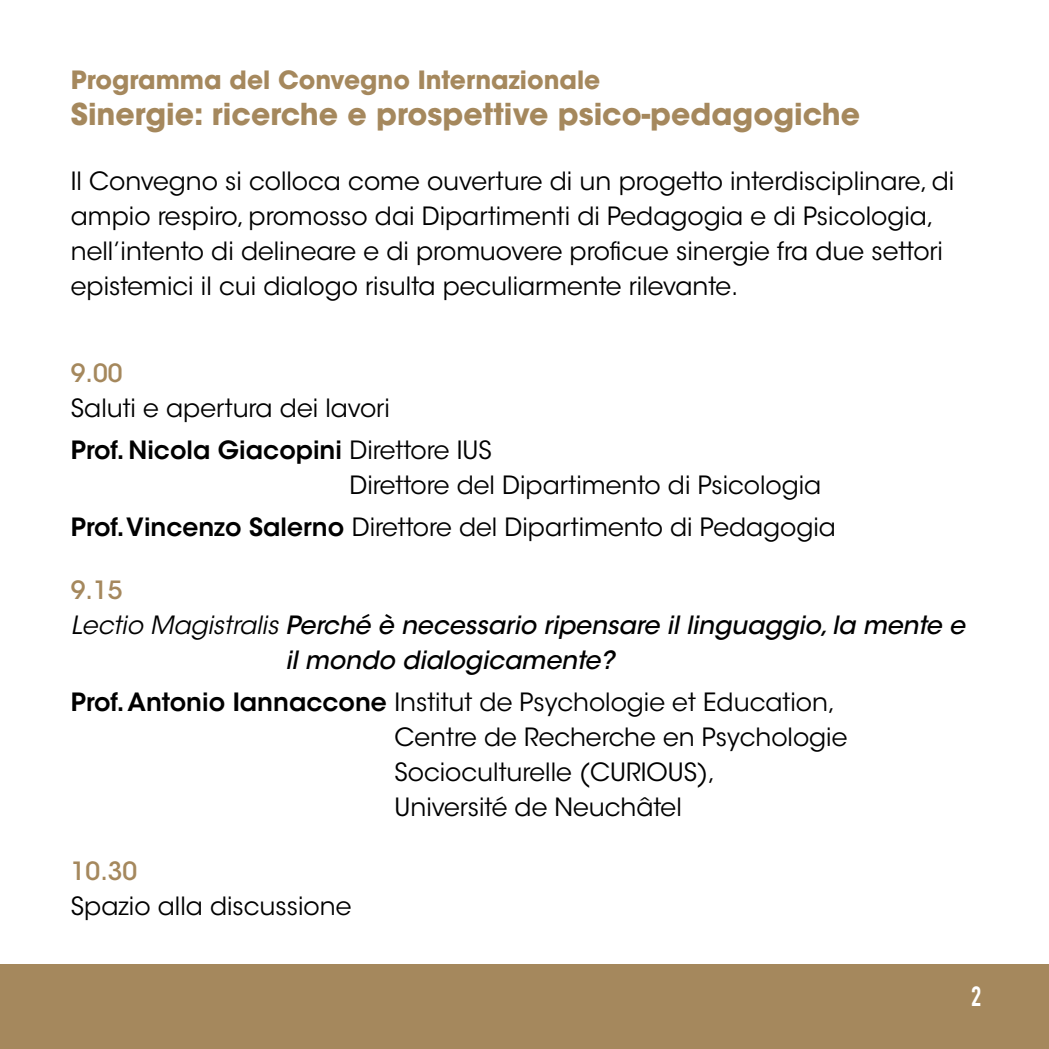
<style>
.page{position:relative;width:1049px;height:1049px;background:#fff}
.page>*{position:absolute;margin:0;border:0;box-sizing:border-box;transform-origin:0 0}
.t1{font:700 30px "ITC Avant Garde Std";color:#a5885d}
.t2{font:700 27.5px "DIN Condensed";color:#fff}
.t3{font:25px/35px "ITC Avant Garde Std";color:#000}
.t4{font:italic 500 25px "ITC Avant Garde Std";color:#000}
.t5{font:700 25px "ITC Avant Garde Std";color:#a5885d}
.t6{font:500 25px "ITC Avant Garde Std";color:#a5885d}
.s1{font-weight:600}
.s2{font-weight:400}
</style>
<div class="page">
<div style="left:0;top:964px;width:1049px;height:85px;background:#a5885d"></div>
<p class="t5" style="left:71px;top:64px;width:531px">Programma del Convegno Internazionale</p>
<p class="t1" style="left:71px;top:95px;width:791px">Sinergie: ricerche e prospettive psico-pedagogiche</p>
<p class="t3" style="left:71px;top:164px;width:885px">Il Convegno si colloca come ouverture di un progetto interdisciplinare, di ampio respiro, promosso dai Dipartimenti di Pedagogia e di Psicologia, nell’intento di delineare e di promuovere proficue sinergie fra due settori epistemici il cui dialogo risulta peculiarmente rilevante.</p>
<p class="t6" style="left:71px;top:357px;width:53px">9.00</p>
<p class="t3" style="left:71px;top:387px;width:422px;line-height:42px">Saluti e apertura dei lavori<br><span class="s1">Prof. Nicola Giacopini</span> Direttore IUS</p>
<p class="t3" style="left:71px;top:464px;width:767px;line-height:42px;text-indent:279px">Direttore del Dipartimento di Psicologia<br><span class="s1">Prof. Vincenzo Salerno</span> Direttore del Dipartimento di Pedagogia</p>
<p class="t6" style="left:71px;top:575px;width:53px">9.15</p>
<p class="t4" style="left:71px;top:610px;width:895px"><span class="s2">Lectio Magistralis</span> Perché è necessario ripensare il linguaggio, la mente e</p>
<p class="t4" style="left:285px;top:645px;width:331px">il mondo dialogicamente?</p>
<p class="t3" style="left:394px;top:685px;width:454px;text-indent:-324px"><span class="s1">Prof. Antonio Iannaccone</span> Institut de Psychologie et Education, Centre de Recherche en Psychologie Socioculturelle (CURIOUS),<br>Université de Neuchâtel</p>
<p class="t6" style="left:71px;top:855px;width:68px">10.30</p>
<p class="t3" style="left:71px;top:888px;width:282px">Spazio alla discussione</p>
<p class="t2" style="left:971px;top:980px;width:12px">2</p>
</div>
